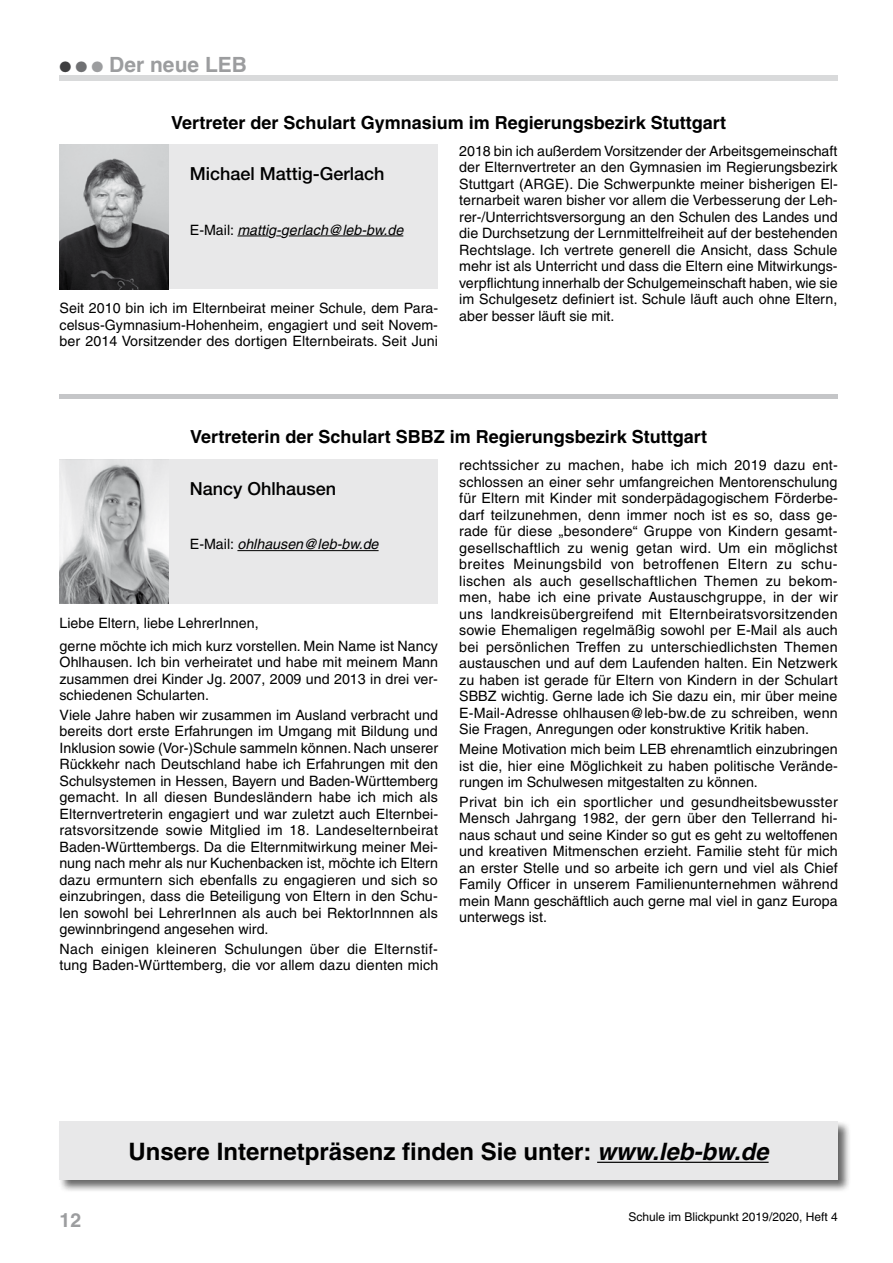
<style>
.page{position:relative;width:893px;height:1263px;background:#fff}
.page>*{position:absolute;margin:0;border:0;box-sizing:border-box;transform-origin:0 0}
.t1{font:700 24px "Helvetica";color:#000}
.t2{font:700 21px "Helvetica";color:#9c9d9f}
.t3{font:700 19.5px "Helvetica";color:#9c9d9f}
.t4{font:700 18px "Helvetica";color:#000}
.t5{font:500 18px "Helvetica Neue";color:#000}
.t6{font:14.25px/16.5px "Helvetica";color:#000;text-align:justify}
.t7{font:14.25px/16.5px "Helvetica";letter-spacing:.02em;color:#000}
.t8{font:italic 14.25px "Helvetica";color:#000}
.t9{font:12px "Helvetica";color:#000}
.s1{color:#3e3e40}
.s2{color:#707173}
.s3{font-style:normal}
.s4{font-style:italic}
</style>
<div class="page">
<div style="left:60px;top:75px;width:778px;height:6px;background:#d9dadb"></div>
<hr style="left:60px;top:394px;width:778px;height:4px;background:#c5c6c8">
<div style="left:60px;top:459px;width:378px;height:145px;background:#e8e8e9"></div>
<hr style="left:237px;top:550px;width:142px;height:1px;background:#000">
<img style="left:60px;top:459px;width:109px;height:145px">
<div style="left:60px;top:145px;width:378px;height:144px;background:#e8e8e9"></div>
<hr style="left:237px;top:236px;width:31px;height:1px;background:#000">
<hr style="left:289px;top:236px;width:114px;height:1px;background:#000">
<img style="left:60px;top:145px;width:109px;height:144px">
<div style="left:59px;top:1120px;width:798px;height:79px;background:#000;opacity:.6"></div>
<div style="left:60px;top:1121px;width:778px;height:58px;background:#e8e8e9"></div>
<hr style="left:597px;top:1162px;width:172px;height:1px;background:#000">
<h2 class="t2" style="left:60px;top:52px;width:189px"><span class="s1">●</span> <span class="s2">●</span> ● Der neue LEB</h2>
<p class="t4" style="left:171px;top:111px;width:557px">Vertreter der Schulart Gymnasium im Regierungsbezirk Stuttgart</p>
<p class="t6" style="left:459px;top:142px;width:380px">2018 bin ich außerdem Vorsitzender der Arbeitsgemeinschaft der Elternvertreter an den Gymnasien im Regierungsbezirk Stuttgart (ARGE). Die Schwerpunkte meiner bisherigen El&shy;ternarbeit waren bisher vor allem die Verbesserung der Leh&shy;rer-/Unterrichtsversorgung an den Schulen des Landes und die Durchsetzung der Lernmittelfreiheit auf der bestehenden Rechtslage. Ich vertrete generell die Ansicht, dass Schule mehr ist als Unterricht und dass die Eltern eine Mitwirkungs&shy;verpflichtung innerhalb der Schulgemeinschaft haben, wie sie im Schulgesetz definiert ist. Schule läuft auch ohne Eltern, aber besser läuft sie mit.</p>
<p class="t5" style="left:190px;top:163px;width:196px">Michael Mattig-Gerlach</p>
<p class="t8" style="left:190px;top:221px;width:215px"><span class="s3">E-Mail:</span> mattig-gerlach@leb-bw.de</p>
<p class="t6" style="left:60px;top:300px;width:380px">Seit 2010 bin ich im Elternbeirat meiner Schule, dem Para&shy;celsus-Gymnasium-Hohenheim, engagiert und seit Novem&shy;ber 2014 Vorsitzender des dortigen Elternbeirats. Seit Juni</p>
<p class="t4" style="left:190px;top:426px;width:519px">Vertreterin der Schulart SBBZ im Regierungsbezirk Stuttgart</p>
<p class="t5" style="left:190px;top:477px;width:148px">Nancy Ohlhausen</p>
<p class="t8" style="left:190px;top:536px;width:190px"><span class="s3">E-Mail:</span> ohlhausen@leb-bw.de</p>
<p class="t6" style="left:60px;top:611px;width:380px;line-height:22.8px">Liebe Eltern, liebe LehrerInnen,<br>gerne möchte ich mich kurz vorstellen. Mein Name ist Nancy</p>
<p class="t6" style="left:60px;top:654px;width:380px">Ohlhausen. Ich bin verheiratet und habe mit meinem Mann zusammen drei Kinder Jg. 2007, 2009 und 2013 in drei ver&shy;schiedenen Schularten.</p>
<p class="t6" style="left:60px;top:706px;width:380px">Viele Jahre haben wir zusammen im Ausland verbracht und bereits dort erste Erfahrungen im Umgang mit Bildung und Inklusion sowie (Vor-)Schule sammeln können. Nach unserer Rückkehr nach Deutschland habe ich Erfahrungen mit den Schulsystemen in Hessen, Bayern und Baden-Württemberg gemacht. In all diesen Bundesländern habe ich mich als Elternvertreterin engagiert und war zuletzt auch Elternbei&shy;ratsvorsitzende sowie Mitglied im 18. Landeselternbeirat Baden-Württembergs. Da die Elternmitwirkung meiner Mei&shy;nung nach mehr als nur Kuchenbacken ist, möchte ich Eltern dazu ermuntern sich ebenfalls zu engagieren und sich so einzubringen, dass die Beteiligung von Eltern in den Schu&shy;len sowohl bei LehrerInnen als auch bei RektorInnnen als gewinnbringend angesehen wird.</p>
<p class="t7" style="left:60px;top:941px;width:380px">Nach einigen kleineren Schulungen über die Elternstif&shy;tung Baden-Württemberg, die vor allem dazu dienten mich</p>
<p class="t6" style="left:459px;top:457px;width:380px">rechtssicher zu machen, habe ich mich 2019 dazu ent&shy;schlossen an einer sehr umfangreichen Mentorenschulung für Eltern mit Kinder mit sonderpädagogischem Förderbe&shy;darf teilzunehmen, denn immer noch ist es so, dass ge&shy;rade für diese „besondere“ Gruppe von Kindern gesamt&shy;gesellschaftlich zu wenig getan wird. Um ein möglichst breites Meinungsbild von betroffenen Eltern zu schu&shy;lischen als auch gesellschaftlichen Themen zu bekom&shy;men, habe ich eine private Austauschgruppe, in der wir uns landkreisübergreifend mit Elternbeiratsvorsitzenden sowie Ehemaligen regelmäßig sowohl per E-Mail als auch bei persönlichen Treffen zu unterschiedlichsten Themen austauschen und auf dem Laufenden halten. Ein Netzwerk zu haben ist gerade für Eltern von Kindern in der Schulart SBBZ wichtig. Gerne lade ich Sie dazu ein, mir über meine E-Mail-Adresse ohlhausen@leb-bw.de zu schreiben, wenn Sie Fragen, Anregungen oder konstruktive Kritik haben.</p>
<p class="t6" style="left:459px;top:741px;width:380px">Meine Motivation mich beim LEB ehrenamtlich einzubringen ist die, hier eine Möglichkeit zu haben politische Verände&shy;rungen im Schulwesen mitgestalten zu können.</p>
<p class="t6" style="left:459px;top:793px;width:380px">Privat bin ich ein sportlicher und gesundheitsbewusster Mensch Jahrgang 1982, der gern über den Tellerrand hi&shy;naus schaut und seine Kinder so gut es geht zu weltoffenen und kreativen Mitmenschen erzieht. Familie steht für mich an erster Stelle und so arbeite ich gern und viel als Chief Family Officer in unserem Familienunternehmen während mein Mann geschäftlich auch gerne mal viel in ganz Europa unterwegs ist.</p>
<h1 class="t1" style="left:129px;top:1137px;width:641px">Unsere Internetpräsenz finden Sie unter: <span class="s4">www.leb-bw.de</span></h1>
<h3 class="t3" style="left:60px;top:1208px;width:23px">12</h3>
<p class="t9" style="left:628px;top:1210px;width:211px">Schule im Blickpunkt 2019/2020, Heft 4</p>
</div>
